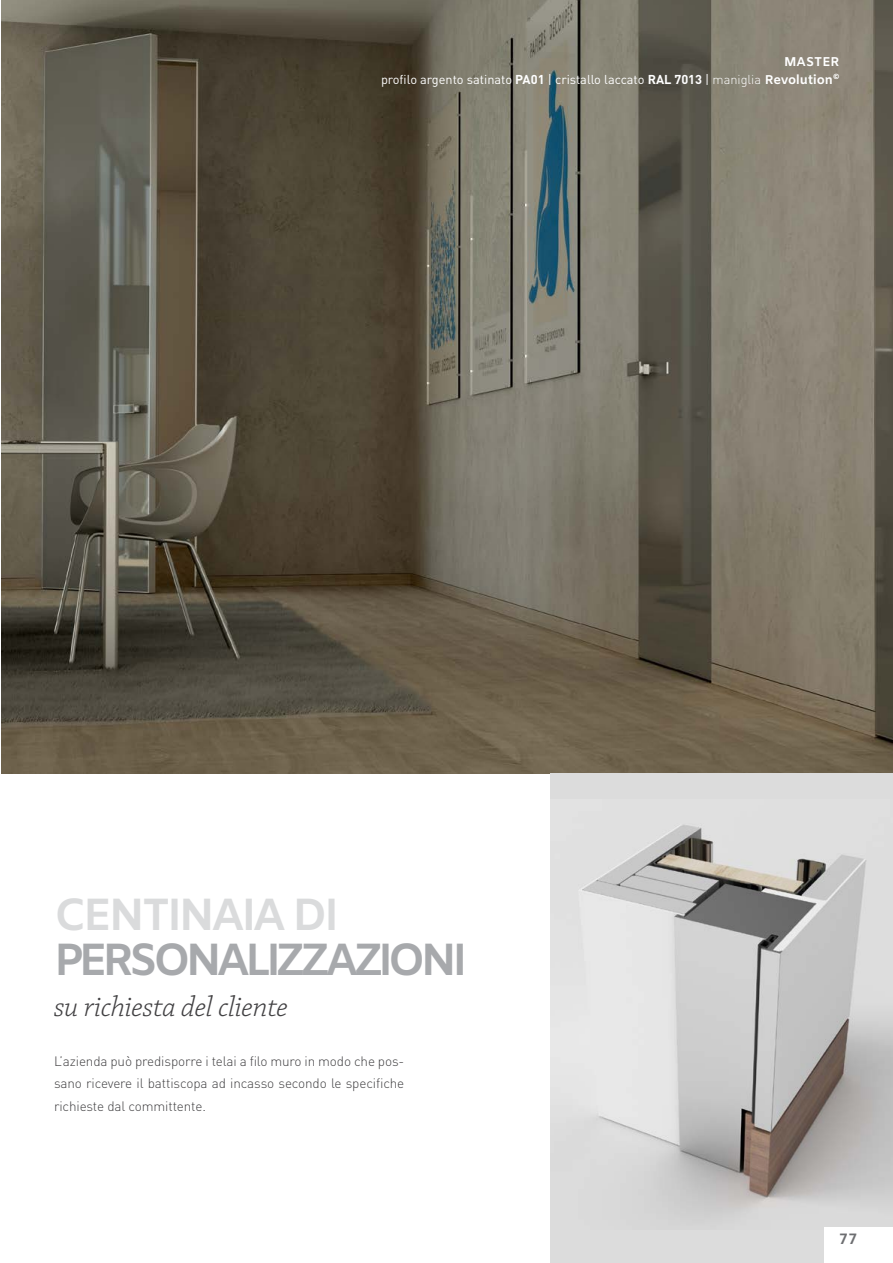
<style>
.page{position:relative;width:893px;height:1263px;background:#fff}
.page>*{position:absolute;margin:0;border:0;box-sizing:border-box;transform-origin:0 0}
.t1{font:700 45px "Amiko";letter-spacing:-.11em;color:#a7a9ac}
.t2{font:700 45px "Amiko";letter-spacing:-.07em;color:#dadbdc}
.t3{font:italic 300 30px "Chaparral Pro";letter-spacing:-.01em;color:#414042}
.t4{font:700 15px "Amiko";color:#6d6e71}
.t5{font:300 13.5px/22.5px "DIN Pro";letter-spacing:-.01em;color:#414042;text-align:justify}
.t6{font:12.75px "DIN Pro";color:#fff}
.t7{font:700 12.75px "Amiko";color:#fff}
.s1{font-weight:700}
.s2{font-weight:300}
.s3{font-family:"Amiko";font-weight:700}
</style>
<div class="page">
<img style="left:1px;top:0;width:892px;height:774px">
<div style="left:550px;top:774px;width:343px;height:489px;background:#dcdcdc"></div>
<img style="left:550px;top:825px;width:343px;height:405px">
<div style="left:825px;top:1227px;width:68px;height:36px;background:#fff"></div>
<p class="t7" style="left:784px;top:54px;width:57px">MASTER</p>
<p class="t6" style="left:381px;top:70px;width:460px">profilo argento satinato <span class="s1">PA01</span> | cristallo laccato <span class="s1">RAL 7013</span> | <span class="s2">maniglia</span> <span class="s3">Revolution</span><sup>©</sup></p>
<h1 class="t2" style="left:54px;top:888px;width:286px">CENTINAIA DI</h1>
<h1 class="t1" style="left:54px;top:933px;width:415px">PERSONALIZZAZIONI</h1>
<h2 class="t3" style="left:54px;top:990px;width:236px">su richiesta del cliente</h2>
<p class="t5" style="left:54px;top:1049px;width:352px">L’azienda può predisporre i telai a filo muro in modo che pos&shy;sano ricevere il battiscopa ad incasso secondo le specifiche richieste dal committente.</p>
<p class="t4" style="left:839px;top:1229px;width:20px">77</p>
</div>
